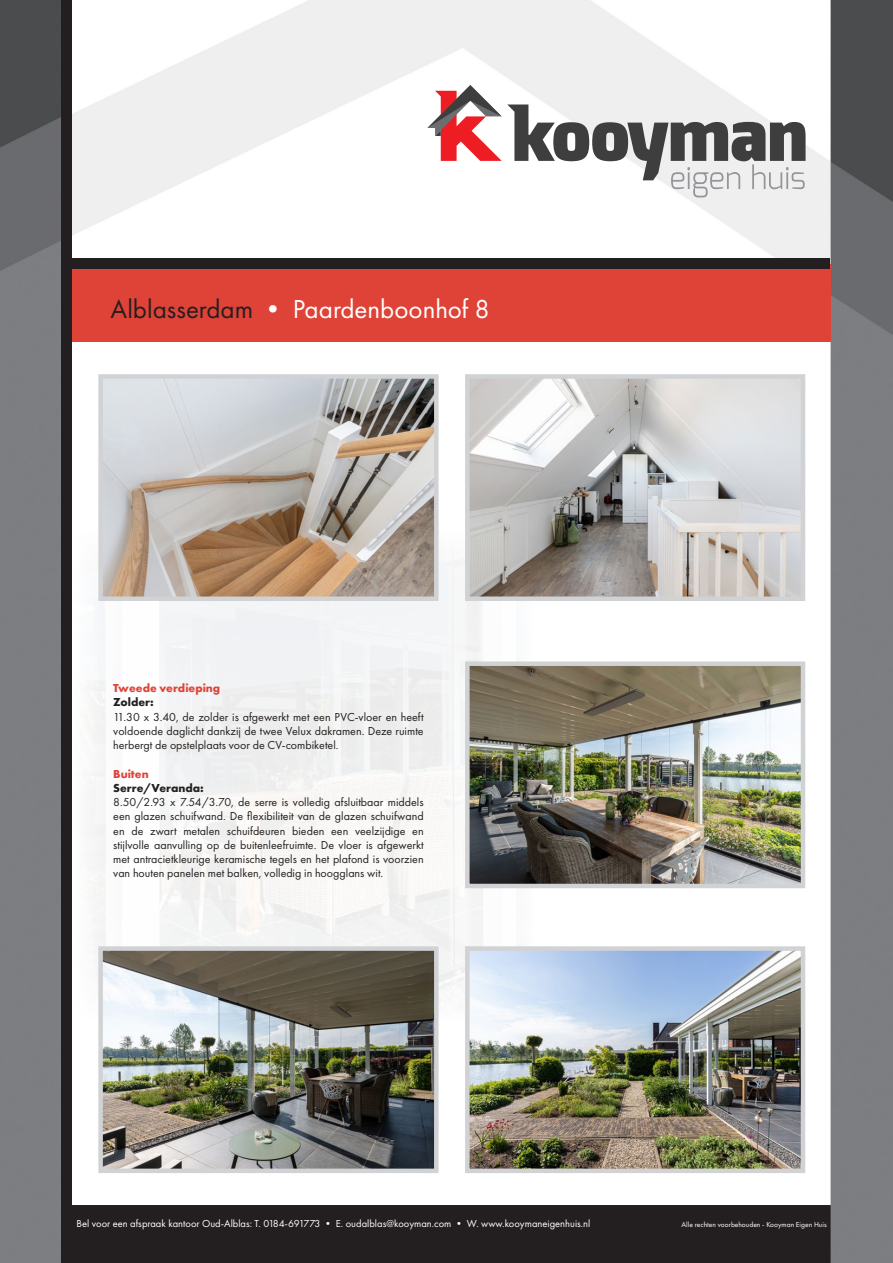
<style>
.page{position:relative;width:893px;height:1263px;background:#fff}
.page>*{position:absolute;margin:0;border:0;box-sizing:border-box;transform-origin:0 0}
.t1{font:27px "Futura PT";color:#fff}
.t2{font:12px/14.2px "Futura PT";color:#231f20;text-align:justify}
.t3{font:700 12px "Futura PT";color:#df4338}
.t4{font:700 12px "Futura PT";color:#231f20}
.t5{font:10.5px "Futura PT";color:#fff}
.t6{font:7.5px "Futura PT";color:#fff}
.s1{color:#231f20}
</style>
<div class="page">
<img style="left:0;top:0;width:893px;height:1262px">
<div style="left:70px;top:264px;width:761px;height:78px;background:#df4338"></div>
<div style="left:70px;top:258px;width:760px;height:11px;background:#231f20"></div>
<div style="left:61px;top:0;width:11px;height:1262px;background:#231f20"></div>
<img style="left:72px;top:529px;width:463px;height:492px">
<img style="left:470px;top:379px;width:330px;height:217px">
<div style="left:465px;top:374px;width:340px;height:227px;border:4px solid #d1d2d4"></div>
<img style="left:470px;top:666px;width:330px;height:217px">
<div style="left:465px;top:661px;width:340px;height:227px;border:4px solid #d1d2d4"></div>
<img style="left:103px;top:379px;width:331px;height:217px">
<div style="left:98px;top:374px;width:341px;height:227px;border:4px solid #d1d2d4"></div>
<img style="left:103px;top:951px;width:331px;height:217px">
<div style="left:98px;top:946px;width:341px;height:227px;border:4px solid #d1d2d4"></div>
<img style="left:470px;top:951px;width:330px;height:217px">
<div style="left:465px;top:946px;width:340px;height:227px;border:4px solid #d1d2d4"></div>
<svg style="left:427px;top:85px;width:378px;height:112px"></svg>
<h1 class="t1" style="left:111px;top:293px;width:381px"><span class="s1">Alblasserdam</span> • Paardenboonhof 8</h1>
<p class="t3" style="left:113px;top:680px;width:109px">Tweede verdieping</p>
<p class="t4" style="left:113px;top:694px;width:42px">Zolder:</p>
<p class="t2" style="left:113px;top:709px;width:312px">11.30 x 3.40, de zolder is afgewerkt met een PVC-vloer en heeft voldoende daglicht dankzij de twee Velux dakramen. Deze ruimte herbergt de opstelplaats voor de CV-combiketel.</p>
<p class="t3" style="left:113px;top:766px;width:37px">Buiten</p>
<p class="t4" style="left:113px;top:780px;width:92px">Serre/Veranda:</p>
<p class="t2" style="left:113px;top:795px;width:312px">8.50/2.93 x 7.54/3.70, de serre is volledig afsluitbaar middels een glazen schuifwand. De flexibiliteit van de glazen schuifwand en de zwart metalen schuifdeuren bieden een veelzijdige en stijlvolle aanvulling op de buitenleefruimte. De vloer is afgewerkt met antracietkleurige keramische tegels en het plafond is voorzien van houten panelen met balken, volledig in hoogglans wit.</p>
<p class="t5" style="left:77px;top:1217px;width:515px">Bel voor een afspraak kantoor Oud-Alblas: T. 0184-691773 • E. oudalblas@kooyman.com • W. www.kooymaneigenhuis.nl</p>
<p class="t6" style="left:682px;top:1219px;width:146px">Alle rechten voorbehouden - Kooyman Eigen Huis</p>
</div>
